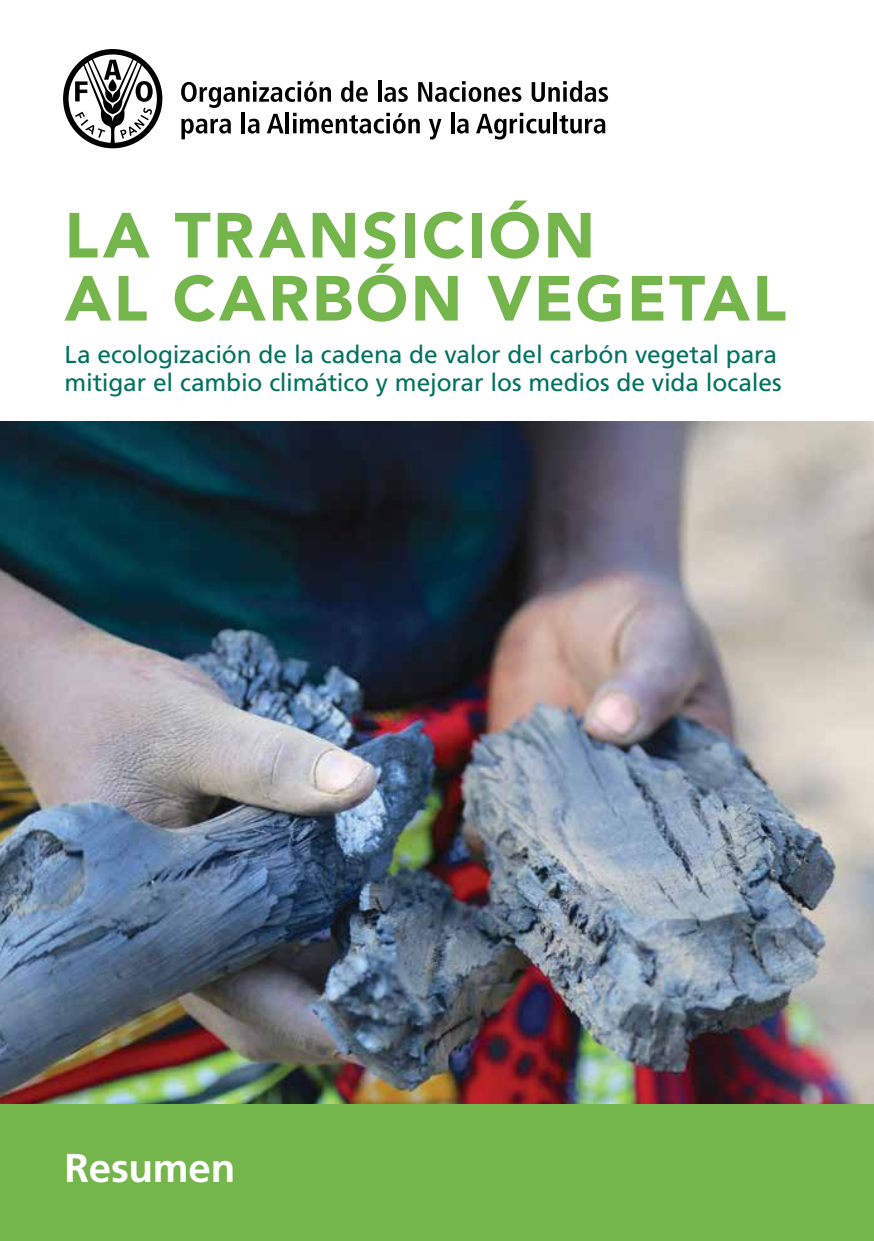
<style>
.page{position:relative;width:874px;height:1241px;background:#fff}
.page>*{position:absolute;margin:0;border:0;box-sizing:border-box;transform-origin:0 0}
.t1{font:900 63px/63px "Avenir";letter-spacing:.04em;color:#74b54c}
.t2{font:700 40.25px "Frutiger LT Std";letter-spacing:-.005em;color:#fff}
.t3{font:24.5px/28px "Frutiger LT Std";letter-spacing:-.005em;color:#007161}
</style>
<div class="page">
<svg style="left:63px;top:49px;width:99px;height:99px"></svg>
<svg style="left:181px;top:81px;width:426px;height:58px"></svg>
<img style="left:0;top:422px;width:873px;height:682px">
<div style="left:0;top:1104px;width:873px;height:136px;background:#74b54c"></div>
<h1 class="t1" style="left:64px;top:203px;width:723px">LA TRANSICIÓN<br>AL CARBÓN VEGETAL</h1>
<p class="t3" style="left:64px;top:341px;width:718px">La ecologización de la cadena de valor del carbón vegetal para mitigar el cambio climático y mejorar los medios de vida locales</p>
<h2 class="t2" style="left:64px;top:1143px;width:172px">Resumen</h2>
</div>
